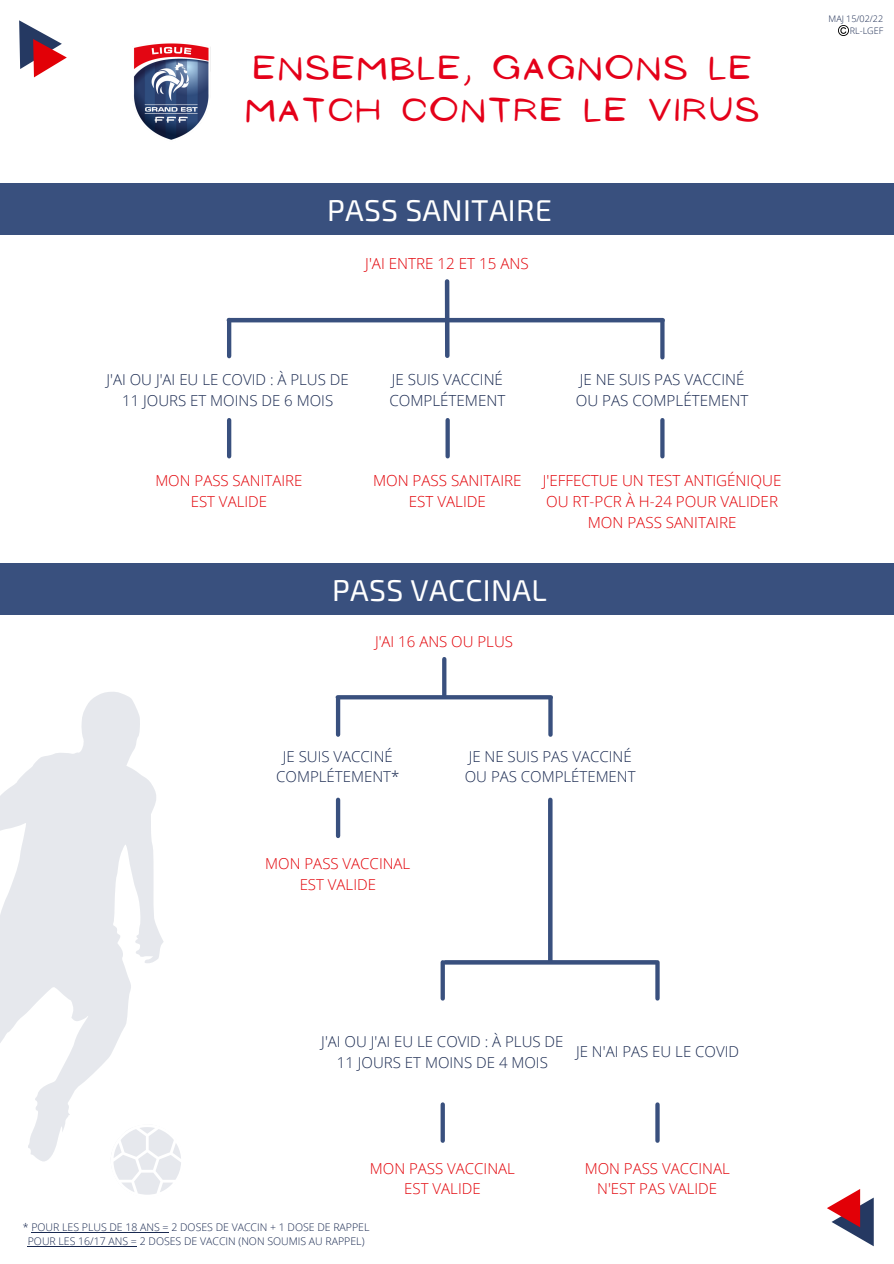
<style>
.page{position:relative;width:894px;height:1264px;background:#fff}
.page>*{position:absolute;margin:0;border:0;box-sizing:border-box;transform-origin:0 0}
.t1{font:30.3px/41.7px "NF Ananias Regular";letter-spacing:.11em;color:#e40019}
.t2{font:30px "Exo 2";letter-spacing:.01em;color:#fff}
.t3{font:300 15.15px "Open Sans";color:#e20007}
.t4{font:300 15.15px "Open Sans";color:#192950}
.t5{font:300 15px "Open Sans";color:#192950}
.t6{font:300 15px "Open Sans";color:#e20007}
.t7{font:300 10.5px "Open Sans";color:#192950}
.t8{font:300 9px "Open Sans";color:#192950}
</style>
<div class="page">
<div style="left:0;top:183px;width:893px;height:51px;background:#39507e"></div>
<img style="left:133px;top:43px;width:78px;height:97px">
<svg style="left:838px;top:26px;width:10px;height:10px"></svg>
<svg style="left:442px;top:659px;width:4px;height:36px"></svg>
<svg style="left:338px;top:695px;width:212px;height:4px"></svg>
<hr style="left:336px;top:698px;width:4px;height:36px;background:#39507e">
<svg style="left:548px;top:698px;width:4px;height:36px"></svg>
<hr style="left:336px;top:799px;width:4px;height:37px;background:#39507e">
<hr style="left:548px;top:799px;width:4px;height:161px;background:#39507e">
<div style="left:440px;top:962px;width:5px;height:36px;background:#39507e"></div>
<svg style="left:445px;top:960px;width:210px;height:4px"></svg>
<div style="left:440px;top:1104px;width:5px;height:36px;background:#39507e"></div>
<svg style="left:655px;top:1104px;width:4px;height:36px"></svg>
<svg style="left:655px;top:962px;width:4px;height:36px"></svg>
<div style="left:444px;top:281px;width:5px;height:75px;background:#39507e"></div>
<svg style="left:445px;top:420px;width:4px;height:36px"></svg>
<hr style="left:229px;top:318px;width:433px;height:4px;background:#39507e">
<svg style="left:660px;top:321px;width:4px;height:36px"></svg>
<svg style="left:660px;top:420px;width:4px;height:36px"></svg>
<svg style="left:0;top:692px;width:164px;height:470px;fill:#e6e8ed"></svg>
<svg style="left:110px;top:1123px;width:71px;height:72px"></svg>
<div style="left:0;top:563px;width:893px;height:51px;background:#39507e"></div>
<svg style="left:827px;top:1189px;width:46px;height:57px"></svg>
<svg style="left:19px;top:20px;width:48px;height:57px"></svg>
<hr style="left:227px;top:320px;width:4px;height:36px;background:#39507e">
<hr style="left:227px;top:420px;width:4px;height:36px;background:#39507e">
<hr style="left:31px;top:1232px;width:138px;height:1px;background:#192950">
<hr style="left:28px;top:1246px;width:109px;height:1px;background:#192950">
<p class="t1" style="left:246px;top:48px;width:514px">ENSEMBLE, GAGNONS LE<br>MATCH CONTRE LE VIRUS</p>
<p class="t2" style="left:327px;top:191px;width:226px">PASS SANITAIRE</p>
<p class="t3" style="left:365px;top:253px;width:165px">J'AI ENTRE 12 ET 15 ANS</p>
<p class="t5" style="left:106px;top:369px;width:244px">J'AI OU J'AI EU LE COVID : À PLUS DE</p>
<p class="t5" style="left:122px;top:389px;width:212px">11 JOURS ET MOINS DE 6 MOIS</p>
<p class="t6" style="left:155px;top:470px;width:148px">MON PASS SANITAIRE</p>
<p class="t6" style="left:191px;top:491px;width:78px">EST VALIDE</p>
<p class="t4" style="left:391px;top:369px;width:113px">JE SUIS VACCINÉ</p>
<p class="t4" style="left:389px;top:390px;width:117px">COMPLÉTEMENT</p>
<p class="t4" style="left:579px;top:369px;width:166px">JE NE SUIS PAS VACCINÉ</p>
<p class="t4" style="left:575px;top:390px;width:174px">OU PAS COMPLÉTEMENT</p>
<p class="t3" style="left:373px;top:470px;width:150px">MON PASS SANITAIRE</p>
<p class="t3" style="left:408px;top:491px;width:79px">EST VALIDE</p>
<p class="t3" style="left:542px;top:470px;width:240px">J'EFFECTUE UN TEST ANTIGÉNIQUE</p>
<p class="t3" style="left:546px;top:491px;width:233px">OU RT-PCR À H-24 POUR VALIDER</p>
<p class="t3" style="left:587px;top:512px;width:150px">MON PASS SANITAIRE</p>
<p class="t2" style="left:332px;top:571px;width:216px">PASS VACCINAL</p>
<p class="t6" style="left:375px;top:630px;width:139px">J'AI 16 ANS OU PLUS</p>
<p class="t5" style="left:283px;top:745px;width:111px">JE SUIS VACCINÉ</p>
<p class="t5" style="left:276px;top:766px;width:124px">COMPLÉTEMENT*</p>
<p class="t6" style="left:265px;top:853px;width:146px">MON PASS VACCINAL</p>
<p class="t6" style="left:299px;top:873px;width:78px">EST VALIDE</p>
<p class="t5" style="left:468px;top:745px;width:164px">JE NE SUIS PAS VACCINÉ</p>
<p class="t5" style="left:464px;top:766px;width:172px">OU PAS COMPLÉTEMENT</p>
<p class="t8" style="left:828px;top:12px;width:56px">MAJ 15/02/22</p>
<p class="t8" style="left:849px;top:24px;width:35px">RL-LGEF</p>
<p class="t5" style="left:321px;top:1031px;width:244px">J'AI OU J'AI EU LE COVID : À PLUS DE</p>
<p class="t5" style="left:337px;top:1051px;width:212px">11 JOURS ET MOINS DE 4 MOIS</p>
<p class="t5" style="left:576px;top:1041px;width:164px">JE N'AI PAS EU LE COVID</p>
<p class="t6" style="left:370px;top:1157px;width:146px">MON PASS VACCINAL</p>
<p class="t6" style="left:404px;top:1178px;width:78px">EST VALIDE</p>
<p class="t7" style="left:23px;top:1220px;width:348px">* POUR LES PLUS DE 18 ANS = 2 DOSES DE VACCIN + 1 DOSE DE RAPPEL</p>
<p class="t7" style="left:28px;top:1234px;width:338px">POUR LES 16/17 ANS = 2 DOSES DE VACCIN (NON SOUMIS AU RAPPEL)</p>
<p class="t6" style="left:584px;top:1157px;width:146px">MON PASS VACCINAL</p>
<p class="t6" style="left:597px;top:1178px;width:121px">N'EST PAS VALIDE</p>
</div>
